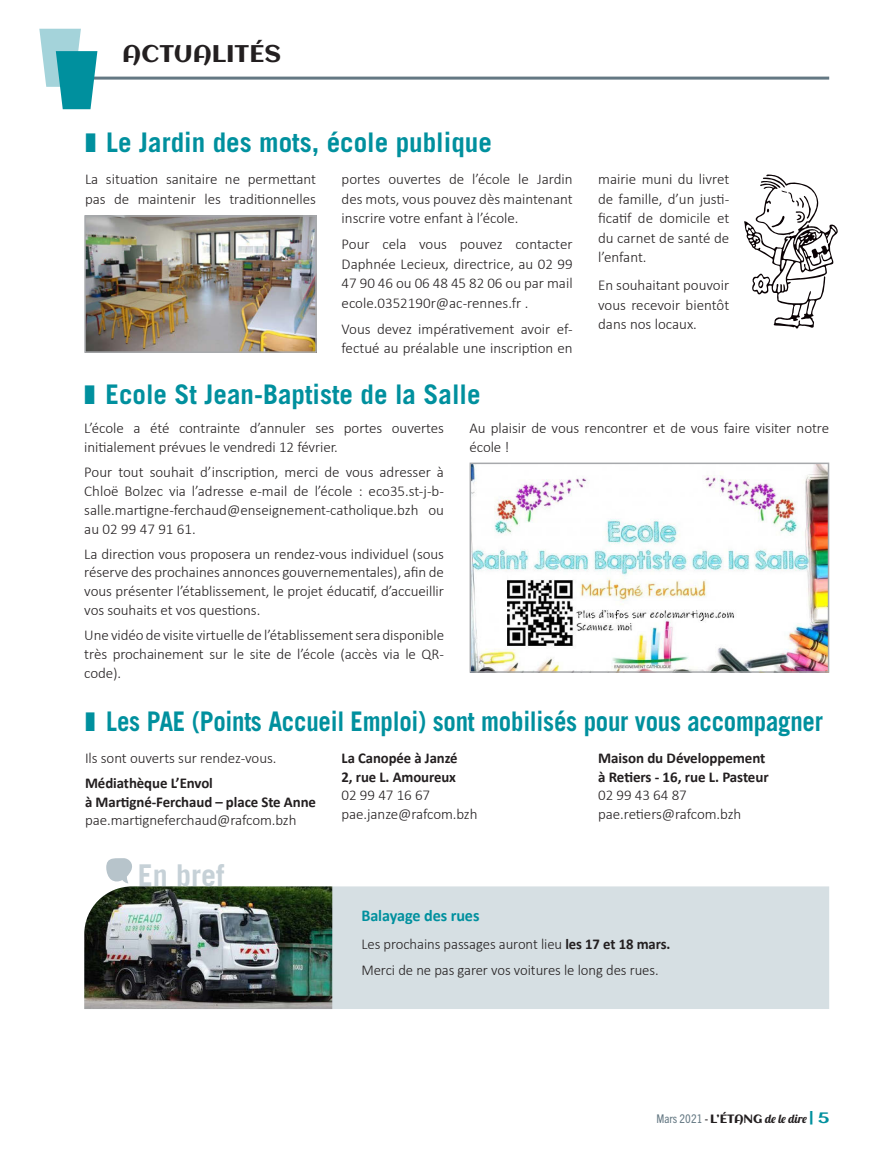
<style>
.page{position:relative;width:893px;height:1149px;background:#fff}
.page>*{position:absolute;margin:0;border:0;box-sizing:border-box;transform-origin:0 0}
.titre{font:700 30px "Trade Gothic";color:#c6d1d7}
.t1{font:700 27px "Trade Gothic";letter-spacing:-.01em;color:#00909e}
.t2{font:700 27px "Trade Gothic";letter-spacing:-.01em;color:#00909e;scale:.92 1}
.t3{font:24px "Aclonica";color:#231f20}
.sous_titre{font:700 16.5px "Calibri";letter-spacing:-.005em;color:#00909e}
.texte{font:300 15px/19.5px "Calibri";letter-spacing:-.005em;color:#231f20;text-align:justify}
.texte-2{font:700 15px/18.8px "Calibri";letter-spacing:-.005em;color:#231f20}
.sous_titre-2{font:300 15px "Calibri";letter-spacing:-.005em;color:#231f20}
.t4{font:condensed 12px "Trade Gothic Next LT Pro";color:#647883}
.s1{font-weight:700}
.s2{color:#231f20}
.s3{font-family:"Aclonica";font-stretch:normal;color:#231f20}
.s4{font-family:"Lobster 1.4";font-stretch:normal;color:#231f20}
.s5{font-family:"Aclonica";font-stretch:normal;font-size:15px;color:#00909e}
</style>
<div class="page">
<hr style="left:85px;top:77px;width:744px;height:3px;background:#647883">
<svg style="left:39px;top:29px;width:58px;height:80px"></svg>
<img style="left:87px;top:218px;width:227px;height:132px">
<div style="left:84px;top:215px;width:233px;height:138px;border:2px solid #a7a9ac"></div>
<svg style="left:744px;top:174px;width:94px;height:154px"></svg>
<img style="left:473px;top:465px;width:353px;height:204px">
<div style="left:470px;top:462px;width:359px;height:210px;border:2px solid #a7a9ac"></div>
<div style="left:332px;top:886px;width:497px;height:122px;background:#d6dfe3"></div>
<img style="left:84px;top:886px;width:248px;height:122px">
<svg style="left:106px;top:858px;width:26px;height:25px"></svg>
<h3 class="t3" style="left:122px;top:37px;width:160px">ACTUALITÉS</h3>
<p class="t1" style="left:85px;top:126px;width:408px">❚ Le Jardin des mots, école publique</p>
<p class="texte" style="left:85px;top:169px;width:233px">La situation sanitaire ne permettant pas de maintenir les traditionnelles</p>
<p class="texte" style="left:342px;top:169px;width:233px">portes ouvertes de l’école le Jardin des mots, vous pouvez dès maintenant inscrire votre enfant à l’école.</p>
<p class="texte" style="left:342px;top:234px;width:233px">Pour cela vous pouvez contacter Daphnée Lecieux, directrice, au 02 99<br>47 90 46 ou 06 48 45 82 06 ou par mail ecole.0352190r@ac-rennes.fr .</p>
<p class="texte" style="left:342px;top:318px;width:233px">Vous devez impérativement avoir ef&shy;fectué au préalable une inscription en</p>
<p class="texte" style="left:598px;top:169px;width:133px">mairie muni du livret de famille, d’un justi&shy;ficatif de domicile et du carnet de santé de l’enfant.</p>
<p class="texte" style="left:598px;top:275px;width:133px">En souhaitant pouvoir vous recevoir bientôt dans nos locaux.</p>
<p class="t1" style="left:84px;top:377px;width:398px">❚ Ecole St Jean-Baptiste de la Salle</p>
<p class="texte" style="left:84px;top:418px;width:361px;line-height:18.8px">L’école a été contrainte d’annuler ses portes ouvertes initialement prévues le vendredi 12 février.</p>
<p class="texte" style="left:84px;top:462px;width:361px;line-height:18.8px">Pour tout souhait d’inscription, merci de vous adresser à Chloë Bolzec via l’adresse e-mail de l’école : eco35.st-j-b&shy;salle.martigne-ferchaud@enseignement-catholique.bzh ou au 02 99 47 91 61.</p>
<p class="texte" style="left:84px;top:544px;width:361px;line-height:18.8px">La direction vous proposera un rendez-vous individuel (sous réserve des prochaines annonces gouvernementales), afin de vous présenter l’établissement, le projet éducatif, d’accueillir vos souhaits et vos questions.</p>
<p class="texte" style="left:84px;top:625px;width:361px;line-height:18.8px">Une vidéo de visite virtuelle de l’établissement sera disponible très prochainement sur le site de l’école (accès via le QR&shy;code).</p>
<p class="texte" style="left:469px;top:418px;width:361px;line-height:18.8px">Au plaisir de vous rencontrer et de vous faire visiter notre école !</p>
<p class="t2" style="left:85px;top:704px;width:804px">❚ Les PAE (Points Accueil Emploi) sont mobilisés pour vous accompagner</p>
<p class="texte" style="left:85px;top:747px;width:193px">Ils sont ouverts sur rendez-vous.</p>
<p class="texte-2" style="left:85px;top:772px;width:233px">Médiathèque L’Envol<br>à Martigné-Ferchaud – place Ste Anne</p>
<p class="texte" style="left:85px;top:810px;width:213px">pae.martigneferchaud@rafcom.bzh</p>
<p class="texte-2" style="left:342px;top:747px;width:117px">La Canopée à Janzé<br>2, rue L. Amoureux</p>
<p class="texte" style="left:342px;top:785px;width:90px">02 99 47 16 67</p>
<p class="texte" style="left:342px;top:804px;width:137px">pae.janze@rafcom.bzh</p>
<p class="texte-2" style="left:598px;top:747px;width:172px">Maison du Développement à Retiers - 16, rue L. Pasteur</p>
<p class="texte" style="left:598px;top:785px;width:90px">02 99 43 64 87</p>
<p class="texte" style="left:598px;top:804px;width:145px">pae.retiers@rafcom.bzh</p>
<p class="titre" style="left:138px;top:857px;width:88px">En bref</p>
<p class="sous_titre" style="left:361px;top:905px;width:120px">Balayage des rues</p>
<p class="sous_titre-2" style="left:361px;top:934px;width:311px">Les prochains passages auront lieu <span class="s1">les 17 et 18 mars.</span></p>
<p class="sous_titre-2" style="left:361px;top:960px;width:299px">Merci de ne pas garer vos voitures le long des rues.</p>
<p class="t4" style="left:656px;top:1110px;width:174px">Mars 2021 <span class="s2">-</span> <span class="s3">L’ÉTANG</span> <span class="s4">de le dire</span> <span class="s5">| 5</span></p>
</div>
